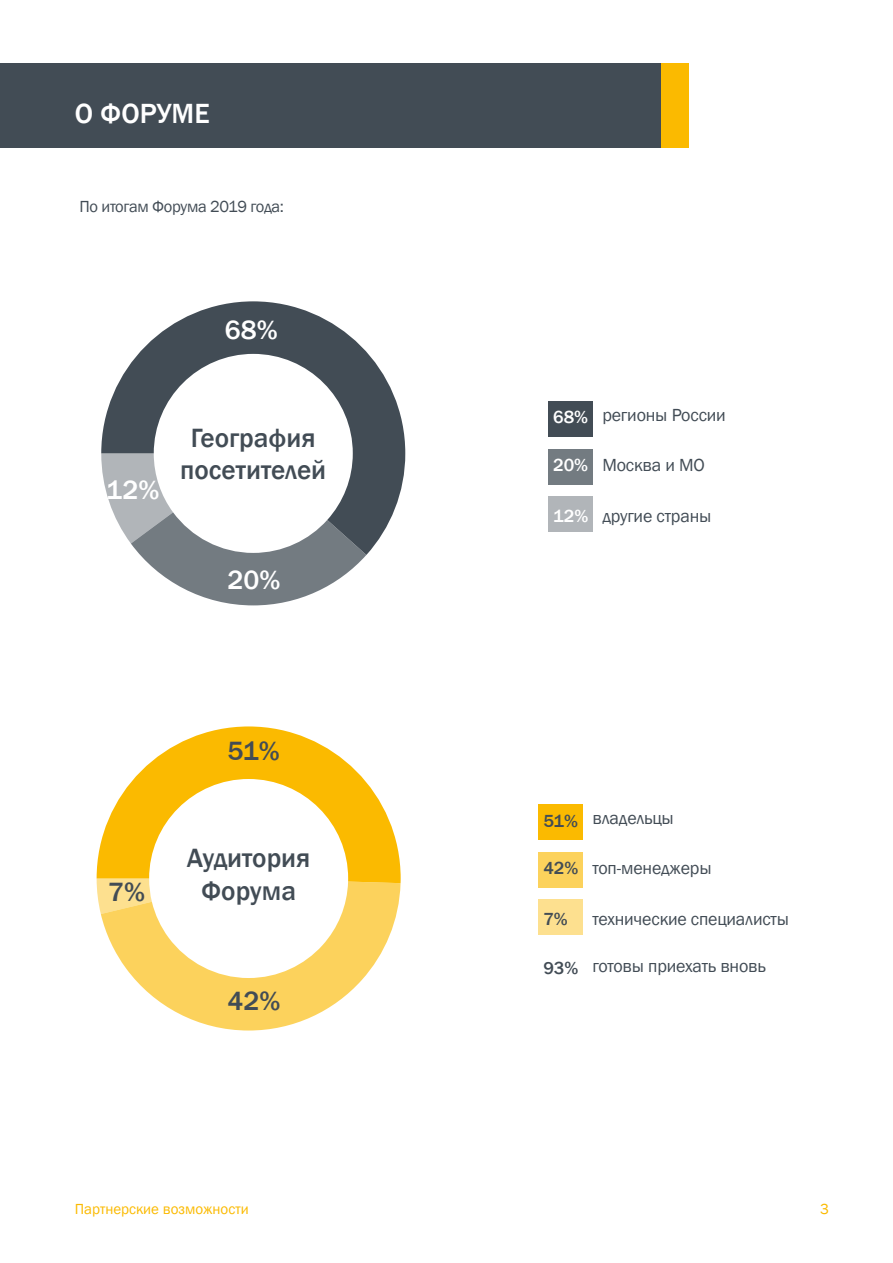
<style>
.page{position:relative;width:893px;height:1263px;background:#fff}
.page>*{position:absolute;margin:0;border:0;box-sizing:border-box;transform-origin:0 0}
.t1{font:500 28.5px "Franklin Gothic";color:#fff}
.t2{font:500 27.15px/32.5px "Franklin Gothic";color:#424c55;text-align:center}
.t3{font:500 27.15px "Franklin Gothic";color:#fff}
.t4{font:18px "Franklin Gothic";letter-spacing:-.01em;color:#424c55}
.t5{font:500 18px "Franklin Gothic";color:#424c55}
.t6{font:500 18px "Franklin Gothic";color:#fff}
.t7{font:16.5px "Franklin Gothic";letter-spacing:-.02em;color:#424c55}
.t8{font:15px "Franklin Gothic";color:#fbba00}
</style>
<div class="page">
<div style="left:621px;top:63px;width:68px;height:85px;background:#fbba00"></div>
<div style="left:0;top:63px;width:661px;height:85px;background:#424c55"></div>
<svg style="left:140px;top:555px;width:226px;height:50px"></svg>
<svg style="left:101px;top:301px;width:304px;height:254px"></svg>
<svg style="left:97px;top:726px;width:304px;height:152px"></svg>
<svg style="left:97px;top:878px;width:304px;height:152px"></svg>
<div style="left:548px;top:401px;width:45px;height:36px;background:#424c55"></div>
<div style="left:548px;top:449px;width:45px;height:35px;background:#737b81"></div>
<div style="left:548px;top:496px;width:45px;height:36px;background:#b1b5b9"></div>
<div style="left:538px;top:805px;width:45px;height:35px;background:#fbba00"></div>
<div style="left:538px;top:852px;width:45px;height:35px;background:#fcd25c"></div>
<div style="left:538px;top:900px;width:45px;height:35px;background:#fde08f"></div>
<h1 class="t1" style="left:75px;top:96px;width:136px">О ФОРУМЕ</h1>
<p class="t7" style="left:80px;top:196px;width:206px">По итогам Форума 2019 года:</p>
<h2 class="t3" style="left:225px;top:313px;width:54px">68%</h2>
<h2 class="t3" style="left:106px;top:473px;width:55px">12%</h2>
<h2 class="t2" style="left:180px;top:422px;width:147px">География посетителей</h2>
<h2 class="t3" style="left:228px;top:563px;width:54px">20%</h2>
<h2 class="t2" style="left:108px;top:876px;width:38px">7%</h2>
<h2 class="t2" style="left:228px;top:734px;width:54px">51%</h2>
<h2 class="t2" style="left:187px;top:842px;width:125px">Аудитория<br>Форума</h2>
<h2 class="t2" style="left:228px;top:985px;width:54px">42%</h2>
<p class="t6" style="left:553px;top:406px;width:36px">68%</p>
<p class="t6" style="left:553px;top:454px;width:36px">20%</p>
<p class="t6" style="left:553px;top:505px;width:37px">12%</p>
<p class="t4" style="left:602px;top:403px;width:125px">регионы России</p>
<p class="t4" style="left:602px;top:454px;width:104px">Москва и МО</p>
<p class="t4" style="left:602px;top:504px;width:111px">другие страны</p>
<p class="t5" style="left:543px;top:809px;width:36px">51%</p>
<p class="t5" style="left:543px;top:857px;width:36px">42%</p>
<p class="t5" style="left:543px;top:908px;width:26px">7%</p>
<p class="t5" style="left:543px;top:957px;width:36px">93%</p>
<p class="t4" style="left:593px;top:807px;width:83px">владельцы</p>
<p class="t4" style="left:593px;top:857px;width:121px">топ-менеджеры</p>
<p class="t4" style="left:593px;top:908px;width:198px">технические специалисты</p>
<p class="t4" style="left:593px;top:955px;width:175px">готовы приехать вновь</p>
<p class="t8" style="left:75px;top:1200px;width:175px">Партнерские возможности</p>
<p class="t8" style="left:820px;top:1200px;width:10px">3</p>
</div>
